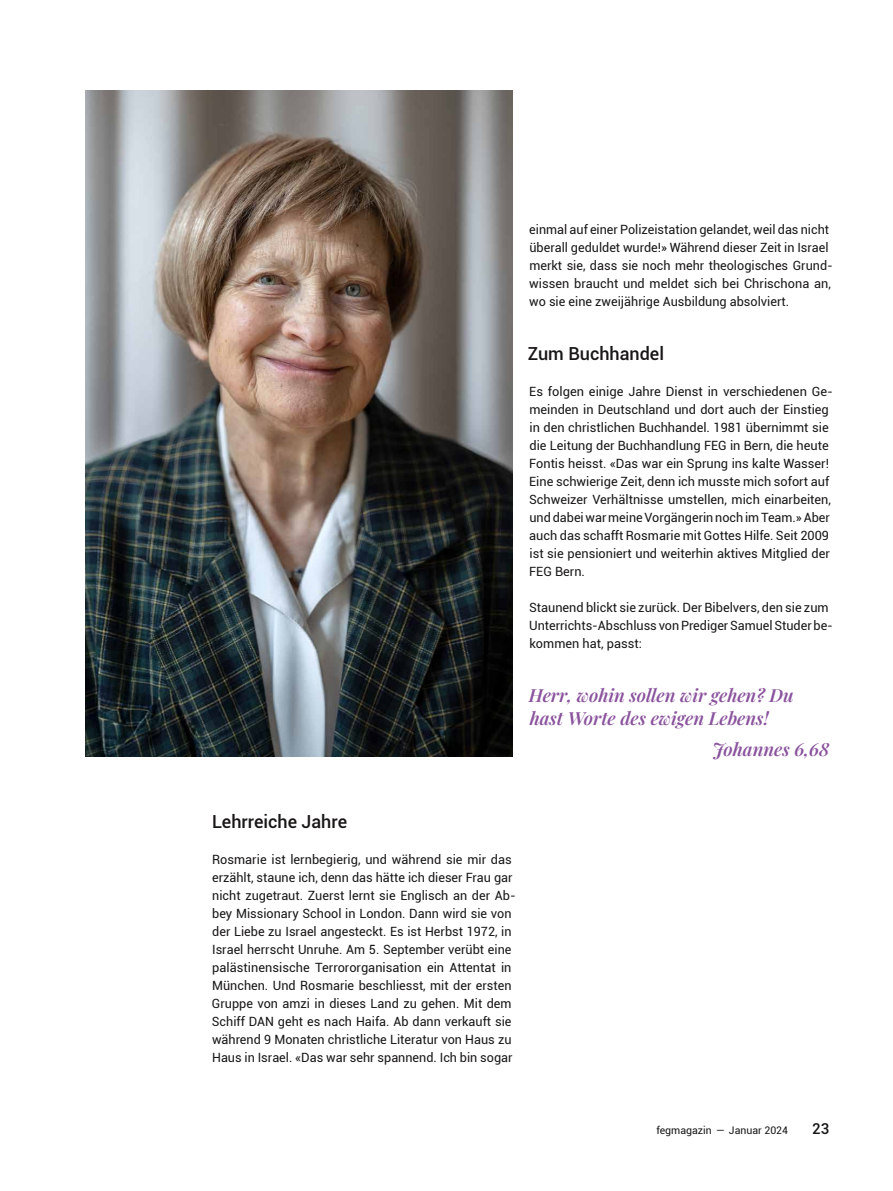
<style>
.page{position:relative;width:893px;height:1191px;background:#fff}
.page>*{position:absolute;margin:0;border:0;box-sizing:border-box;transform-origin:0 0}
.t1{font:italic 600 18px/22.5px "Playfair Display";color:#8a539d}
.t2{font:500 18px "Roboto";color:#181716}
.t3{font:500 15px "Roboto";color:#181716}
.t4{font:12.75px/18px "Roboto";color:#181716}
.t5{font:10.5px "Roboto";color:#181716}
</style>
<div class="page">
<img style="left:85px;top:90px;width:427px;height:666px">
<p class="t4" style="left:529px;top:220px;width:305px">einmal auf einer Polizeistation gelandet, weil das nicht überall geduldet wurde!» Während dieser Zeit in Israel merkt sie, dass sie noch mehr theologisches Grund&shy;wissen braucht und meldet sich bei Chrischona an, wo sie eine zweijährige Ausbildung absolviert.</p>
<h1 class="t2" style="left:528px;top:341px;width:138px">Zum Buchhandel</h1>
<p class="t4" style="left:529px;top:382px;width:305px">Es folgen einige Jahre Dienst in verschiedenen Ge&shy;meinden in Deutschland und dort auch der Einstieg in den christlichen Buchhandel. 1981 übernimmt sie die Leitung der Buchhandlung FEG in Bern, die heute Fontis heisst. «Das war ein Sprung ins kalte Wasser!<br>Eine schwierige Zeit, denn ich musste mich sofort auf Schweizer Verhältnisse umstellen, mich einarbeiten, und dabei war meine Vorgängerin noch im Team.» Aber auch das schafft Rosmarie mit Gottes Hilfe. Seit 2009 ist sie pensioniert und weiterhin aktives Mitglied der FEG Bern.</p>
<p class="t4" style="left:529px;top:598px;width:305px">Staunend blickt sie zurück. Der Bibelvers, den sie zum<br>Unterrichts-Abschluss von Prediger Samuel Studer be&shy;kommen hat, passt:</p>
<h1 class="t1" style="left:529px;top:683px;width:266px">Herr, wohin sollen wir gehen? Du hast Worte des ewigen Lebens!</h1>
<h1 class="t1" style="left:712px;top:737px;width:118px">Johannes 6,68</h1>
<h1 class="t2" style="left:212px;top:809px;width:137px">Lehrreiche Jahre</h1>
<p class="t4" style="left:212px;top:850px;width:305px">Rosmarie ist lernbegierig, und während sie mir das erzählt, staune ich, denn das hätte ich dieser Frau gar nicht zugetraut. Zuerst lernt sie Englisch an der Ab&shy;bey Missionary School in London. Dann wird sie von der Liebe zu Israel angesteckt. Es ist Herbst 1972, in Israel herrscht Unruhe. Am 5. September verübt eine palästinensische Terrororganisation ein Attentat in München. Und Rosmarie beschliesst, mit der ersten Gruppe von amzi in dieses Land zu gehen. Mit dem Schiff DAN geht es nach Haifa. Ab dann verkauft sie während 9 Monaten christliche Literatur von Haus zu Haus in Israel. «Das war sehr spannend. Ich bin sogar</p>
<p class="t5" style="left:656px;top:1123px;width:133px">fegmagazin — Januar 2024</p>
<p class="t3" style="left:812px;top:1118px;width:19px">23</p>
</div>
